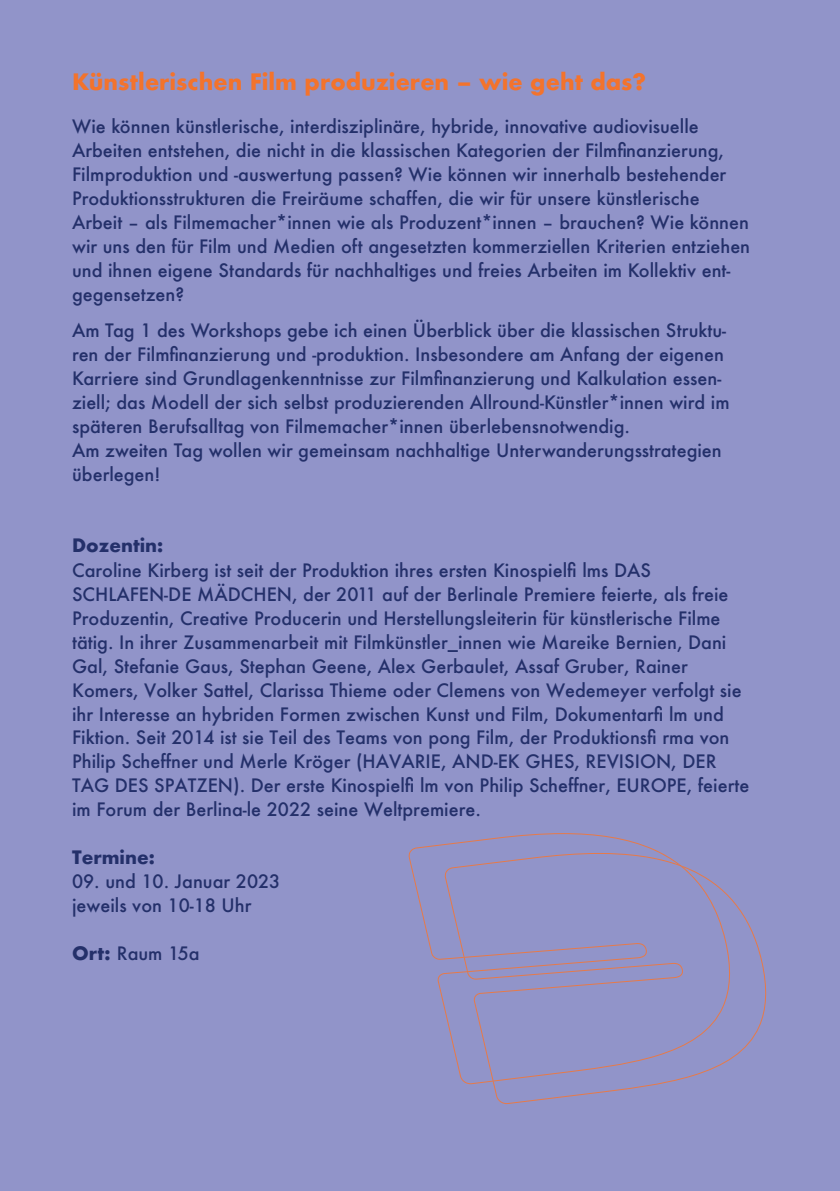
<style>
.page{position:relative;width:840px;height:1191px;background:#fff}
.page>*{position:absolute;margin:0;border:0;box-sizing:border-box;transform-origin:0 0}
.t1{font:700 22px "Futura";color:#f3732c}
.t2{font:500 18px/24px "Futura";color:#24306a}
.t3{font:700 18px "Futura";color:#24306a}
.s1{font-weight:700}
</style>
<div class="page">
<div style="left:0;top:0;width:839px;height:1191px;background:#9194c9"></div>
<svg style="left:469px;top:899px;width:298px;height:205px"></svg>
<svg style="left:408px;top:833px;width:324px;height:251px"></svg>
<svg style="left:463px;top:864px;width:220px;height:217px"></svg>
<p class="t1" style="left:72px;top:66px;width:575px">Künstlerischen Film produzieren – wie geht das?</p>
<p class="t2" style="left:72px;top:114px;width:679px">Wie können künstlerische, interdisziplinäre, hybride, innovative audiovisuelle Arbeiten entstehen, die nicht in die klassischen Kategorien der Filmfi nanzierung, Filmproduktion und -auswertung passen? Wie können wir innerhalb bestehender Produktionsstrukturen die Freiräume schaffen, die wir für unsere künstlerische Arbeit – als Filmemacher*innen wie als Produzent*innen – brauchen? Wie können wir uns den für Film und Medien oft angesetzten kommerziellen Kriterien entziehen und ihnen eigene Standards für nachhaltiges und freies Arbeiten im Kollektiv ent&shy;gegensetzen?</p>
<p class="t2" style="left:72px;top:318px;width:658px">Am Tag 1 des Workshops gebe ich einen Überblick über die klassischen Struktu&shy;ren der Filmfi nanzierung und -produktion. Insbesondere am Anfang der eigenen Karriere sind Grundlagenkenntnisse zur Filmfi nanzierung und Kalkulation essen&shy;ziell; das Modell der sich selbst produzierenden Allround-Künstler*innen wird im späteren Berufsalltag von Filmemacher*innen überlebensnotwendig.<br>Am zweiten Tag wollen wir gemeinsam nachhaltige Unterwanderungsstrategien überlegen!</p>
<p class="t3" style="left:72px;top:532px;width:93px">Dozentin:</p>
<p class="t2" style="left:72px;top:558px;width:678px">Caroline Kirberg ist seit der Produktion ihres ersten Kinospielfi lms DAS SCHLAFEN-DE MÄDCHEN, der 2011 auf der Berlinale Premiere feierte, als freie Produzentin, Creative Producerin und Herstellungsleiterin für künstlerische Filme tätig. In ihrer Zusammenarbeit mit Filmkünstler_innen wie Mareike Bernien, Dani Gal, Stefanie Gaus, Stephan Geene, Alex Gerbaulet, Assaf Gruber, Rainer Komers, Volker Sattel, Clarissa Thieme oder Clemens von Wedemeyer verfolgt sie ihr Interesse an hybriden Formen zwischen Kunst und Film, Dokumentarfi lm und Fiktion. Seit 2014 ist sie Teil des Teams von pong Film, der Produktionsfi rma von Philip Scheffner und Merle Kröger (HAVARIE, AND-EK GHES, REVISION, DER TAG DES SPATZEN). Der erste Kinospielfi lm von Philip Scheffner, EUROPE, feierte im Forum der Berlina-le 2022 seine Weltpremiere.</p>
<p class="t3" style="left:72px;top:844px;width:84px">Termine:</p>
<p class="t2" style="left:72px;top:869px;width:210px">09. und 10. Januar 2023 jeweils von 10-18 Uhr</p>
<p class="t2" style="left:72px;top:940px;width:129px"><span class="s1">Ort:</span> Raum 15a</p>
</div>
